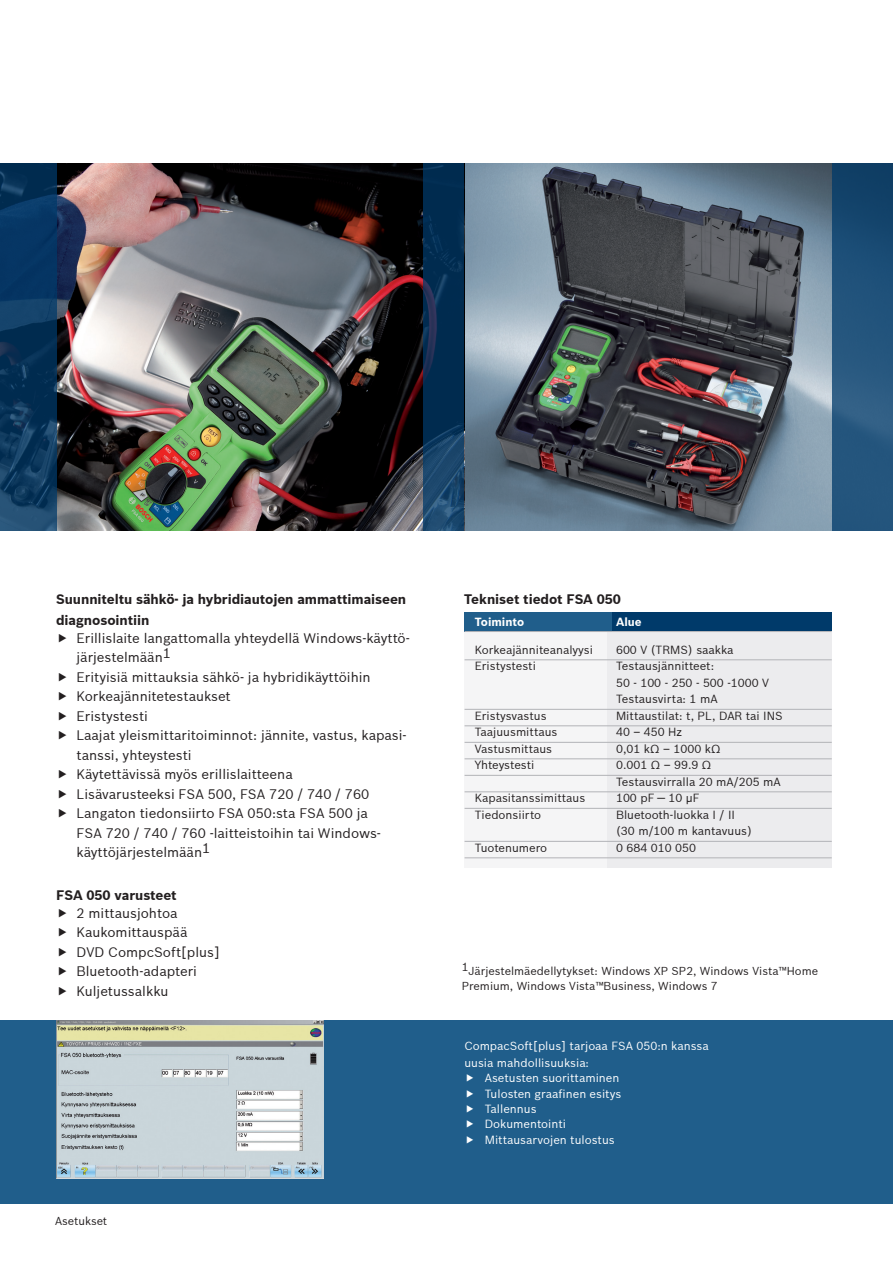
<style>
.page{position:relative;width:893px;height:1263px;background:#fff}
.page>*{position:absolute;margin:0;border:0;box-sizing:border-box;transform-origin:0 0}
.t1{font:13.5px/19.5px "Bosch Sans";color:#231f20}
.t2{font:700 13.5px/20.4px "Bosch Sans";letter-spacing:-.005em;color:#231f20}
.t3{font:11.55px/16.5px "Bosch Sans";color:#231f20}
.t4{font:11.55px "Bosch Sans";color:#fff}
.t5{font:700 11.55px "Bosch Sans";color:#fff}
.t6{font:11.25px/15.5px "Bosch Sans";color:#231f20}
</style>
<div class="page">
<div style="left:464px;top:632px;width:360px;height:235px;background:#f5f5f6"></div>
<img style="left:464px;top:163px;width:368px;height:368px">
<img style="left:56px;top:163px;width:367px;height:368px">
<div style="left:607px;top:632px;width:225px;height:235px;background:#ececee"></div>
<div style="left:607px;top:612px;width:225px;height:19px;background:#003a6a"></div>
<hr style="left:465px;top:659px;width:367px;height:1px;background:#b2b3b7">
<hr style="left:465px;top:709px;width:367px;height:1px;background:#b2b3b7">
<hr style="left:465px;top:725px;width:367px;height:1px;background:#b2b3b7">
<hr style="left:465px;top:742px;width:367px;height:1px;background:#b2b3b7">
<hr style="left:465px;top:758px;width:367px;height:1px;background:#b2b3b7">
<hr style="left:465px;top:775px;width:367px;height:1px;background:#b2b3b7">
<hr style="left:465px;top:791px;width:367px;height:1px;background:#b2b3b7">
<hr style="left:465px;top:808px;width:367px;height:1px;background:#b2b3b7">
<hr style="left:465px;top:841px;width:367px;height:1px;background:#b2b3b7">
<hr style="left:465px;top:857px;width:367px;height:1px;background:#b2b3b7">
<svg style="left:423px;top:163px;width:41px;height:368px;background:#0a3358"></svg>
<div style="left:0;top:1020px;width:893px;height:184px;background:#205e8b"></div>
<div style="left:832px;top:163px;width:61px;height:368px;background:linear-gradient(to bottom,#15466e,#2d5e85)"></div>
<svg style="left:0;top:163px;width:56px;height:368px;background:#0a375e"></svg>
<img style="left:56px;top:1020px;width:267px;height:159px">
<div style="left:464px;top:612px;width:148px;height:19px;background:#205e8b"></div>
<hr style="left:465px;top:631px;width:367px;height:1px;background:#b2b3b7">
<p class="t2" style="left:56px;top:589px;width:352px">Suunniteltu sähkö- ja hybridiautojen ammattimaiseen diagnosointiin</p>
<p class="t1" style="left:77px;top:628px;width:335px">Erillislaite langattomalla yhteydellä Windows-käyttö&shy;järjestelmään1<br>Erityisiä mittauksia sähkö- ja hybridikäyttöihin Korkeajännitetestaukset<br>Eristystesti<br>Laajat yleismittaritoiminnot: jännite, vastus, kapasi&shy;tanssi, yhteystesti<br>Käytettävissä myös erillislaitteena<br>Lisävarusteeksi FSA 500, FSA 720 / 740 / 760<br>Langaton tiedonsiirto FSA 050:sta FSA 500 ja<br>FSA 720 / 740 / 760 -laitteistoihin tai Windows&shy;käyttöjärjestelmään1</p>
<p class="t2" style="left:56px;top:884px;width:122px">FSA 050 varusteet</p>
<p class="t1" style="left:77px;top:903px;width:145px">2 mittausjohtoa<br>Kaukomittauspää<br>DVD CompcSoft[plus]<br>Bluetooth-adapteri<br>Kuljetussalkku</p>
<p class="t6" style="left:55px;top:1212px;width:53px">Asetukset</p>
<p class="t2" style="left:464px;top:589px;width:158px">Tekniset tiedot FSA 050</p>
<p class="t5" style="left:475px;top:614px;width:51px">Toiminto</p>
<p class="t5" style="left:616px;top:614px;width:27px">Alue</p>
<p class="t3" style="left:475px;top:641px;width:120px">Korkeajänniteanalyysi</p>
<p class="t3" style="left:616px;top:641px;width:119px">600 V (TRMS) saakka</p>
<p class="t3" style="left:475px;top:658px;width:63px">Eristystesti</p>
<p class="t3" style="left:616px;top:658px;width:154px">Testausjännitteet:<br>50 - 100 - 250 - 500 -1000 V<br>Testausvirta: 1 mA</p>
<p class="t3" style="left:475px;top:707px;width:73px">Eristysvastus</p>
<p class="t3" style="left:616px;top:707px;width:168px">Mittaustilat: t, PL, DAR tai INS</p>
<p class="t3" style="left:475px;top:724px;width:84px">Taajuusmittaus</p>
<p class="t3" style="left:616px;top:724px;width:68px">40 – 450 Hz</p>
<p class="t3" style="left:475px;top:740px;width:79px">Vastusmittaus</p>
<p class="t3" style="left:616px;top:740px;width:106px">0,01 kΩ – 1000 kΩ</p>
<p class="t3" style="left:475px;top:757px;width:61px">Yhteystesti</p>
<p class="t3" style="left:616px;top:757px;width:166px">0.001 Ω – 99.9 Ω<br>Testausvirralla 20 mA/205 mA</p>
<p class="t3" style="left:475px;top:790px;width:112px">Kapasitanssimittaus</p>
<p class="t3" style="left:616px;top:790px;width:85px">100 pF — 10 µF</p>
<p class="t3" style="left:475px;top:806px;width:68px">Tiedonsiirto</p>
<p class="t3" style="left:616px;top:806px;width:137px">Bluetooth-luokka I / II (30 m/100 m kantavuus)</p>
<p class="t3" style="left:475px;top:839px;width:74px">Tuotenumero</p>
<p class="t3" style="left:616px;top:839px;width:81px">0 684 010 050</p>
<p class="t6" style="left:462px;top:963px;width:358px">1Järjestelmäedellytykset: Windows XP SP2, Windows Vista™Home<br>Premium, Windows Vista™Business, Windows 7</p>
<p class="t4" style="left:464px;top:1039px;width:246px">CompacSoft[plus] tarjoaa FSA 050:n kanssa</p>
<p class="t4" style="left:464px;top:1055px;width:126px">uusia mahdollisuuksia:</p>
<p class="t4" style="left:485px;top:1071px;width:136px">Asetusten suorittaminen</p>
<p class="t4" style="left:485px;top:1086px;width:138px">Tulosten graafinen esitys</p>
<p class="t4" style="left:485px;top:1101px;width:53px">Tallennus</p>
<p class="t4" style="left:485px;top:1117px;width:83px">Dokumentointi</p>
<p class="t4" style="left:485px;top:1132px;width:132px">Mittausarvojen tulostus</p>
</div>
